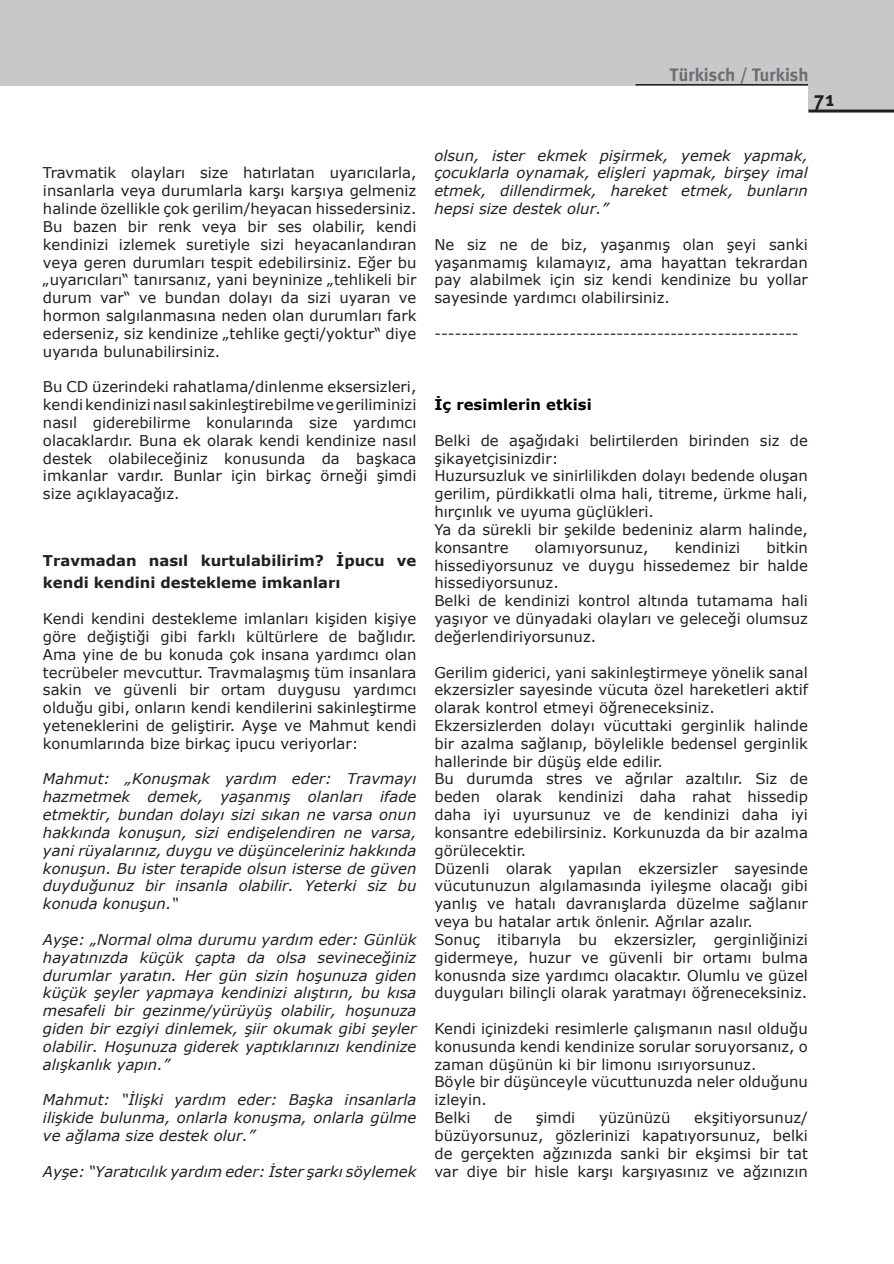
<style>
.page{position:relative;width:894px;height:1264px;background:#fff}
.page>*{position:absolute;margin:0;border:0;box-sizing:border-box;transform-origin:0 0}
.t1{font:700 21px "Meta";color:#231f20}
.t2{font:700 18px "Meta Plus";color:#6c6d70}
.t3{font:14.85px/17.9px "Verdana";color:#231f20;text-align:justify}
.t4{font:italic 14.85px/17.9px "Verdana";color:#231f20;text-align:justify}
.t5{font:700 14.85px/22.4px "Verdana";color:#231f20}
.t6{font:700 14.85px "Verdana";color:#000}
</style>
<div class="page">
<hr style="left:0;top:0;width:1px;height:86px;background:#c7c8ca">
<div style="left:1px;top:0;width:892px;height:86px;background:#c7c8ca"></div>
<div style="left:808px;top:85px;width:85px;height:26px;background:#c7c8ca"></div>
<hr style="left:808px;top:110px;width:85px;height:3px;background:#231f20">
<hr style="left:635px;top:84px;width:173px;height:2px;background:#231f20">
<p class="t3" style="left:43px;top:164px;width:375px">Travmatik olayları size hatırlatan uyarıcılarla, insanlarla veya durumlarla karşı karşıya gelmeniz halinde özellikle çok gerilim/heyacan hissedersiniz.<br>Bu bazen bir renk veya bir ses olabilir, kendi kendinizi izlemek suretiyle sizi heyacanlandıran veya geren durumları tespit edebilirsiniz. Eğer bu „uyarıcıları“ tanırsanız, yani beyninize „tehlikeli bir durum var“ ve bundan dolayı da sizi uyaran ve hormon salgılanmasına neden olan durumları fark ederseniz, siz kendinize „tehlike geçti/yoktur“ diye uyarıda bulunabilirsiniz.</p>
<p class="t3" style="left:43px;top:377px;width:375px">Bu CD üzerindeki rahatlama/dinlenme eksersizleri, kendi kendinizi nasıl sakinleştirebilme ve geriliminizi nasıl giderebilirme konularında size yardımcı olacaklardır. Buna ek olarak kendi kendinize nasıl destek olabileceğiniz konusunda da başkaca imkanlar vardır. Bunlar için birkaç örneği şimdi size açıklayacağız.</p>
<p class="t5" style="left:43px;top:549px;width:375px">Travmadan nasıl kurtulabilirim? İpucu ve kendi kendini destekleme imkanları</p>
<p class="t3" style="left:43px;top:609px;width:375px">Kendi kendini destekleme imlanları kişiden kişiye göre değiştiği gibi farklı kültürlere de bağlıdır.<br>Ama yine de bu konuda çok insana yardımcı olan tecrübeler mevcuttur. Travmalaşmış tüm insanlara sakin ve güvenli bir ortam duygusu yardımcı olduğu gibi, onların kendi kendilerini sakinleştirme yeteneklerini de geliştirir. Ayşe ve Mahmut kendi konumlarında bize birkaç ipucu veriyorlar:</p>
<p class="t4" style="left:43px;top:770px;width:375px">Mahmut: „Konuşmak yardım eder: Travmayı hazmetmek demek, yaşanmış olanları ifade etmektir, bundan dolayı sizi sıkan ne varsa onun hakkında konuşun, sizi endişelendiren ne varsa, yani rüyalarınız, duygu ve düşünceleriniz hakkında konuşun. Bu ister terapide olsun isterse de güven duyduğunuz bir insanla olabilir. Yeterki siz bu konuda konuşun.“</p>
<p class="t4" style="left:43px;top:930px;width:375px">Ayşe: „Normal olma durumu yardım eder: Günlük hayatınızda küçük çapta da olsa sevineceğiniz durumlar yaratın. Her gün sizin hoşunuza giden küçük şeyler yapmaya kendinizi alıştırın, bu kısa mesafeli bir gezinme/yürüyüş olabilir, hoşunuza giden bir ezgiyi dinlemek, şiir okumak gibi şeyler olabilir. Hoşunuza giderek yaptıklarınızı kendinize alışkanlık yapın.”</p>
<p class="t4" style="left:43px;top:1090px;width:375px">Mahmut: “İlişki yardım eder: Başka insanlarla ilişkide bulunma, onlarla konuşma, onlarla gülme ve ağlama size destek olur.”</p>
<p class="t4" style="left:43px;top:1162px;width:375px">Ayşe: “Yaratıcılık yardım eder: İster şarkı söylemek</p>
<p class="t2" style="left:669px;top:64px;width:141px">Türkisch / Turkish</p>
<h1 class="t1" style="left:813px;top:87px;width:11px">71</h1>
<p class="t4" style="left:434px;top:146px;width:375px">olsun, ister ekmek pişirmek, yemek yapmak, çocuklarla oynamak, elişleri yapmak, birşey imal etmek, dillendirmek, hareket etmek, bunların hepsi size destek olur.”</p>
<p class="t3" style="left:434px;top:235px;width:375px">Ne siz ne de biz, yaşanmış olan şeyi sanki yaşanmamış kılamayız, ama hayattan tekrardan pay alabilmek için siz kendi kendinize bu yollar sayesinde yardımcı olabilirsiniz.</p>
<p class="t3" style="left:434px;top:324px;width:366px">------------------------------------------------------</p>
<p class="t6" style="left:434px;top:395px;width:159px">İç resimlerin etkisi</p>
<p class="t3" style="left:434px;top:431px;width:375px;text-align:left">Belki de aşağıdaki belirtilerden birinden siz de şikayetçisinizdir:<br>Huzursuzluk ve sinirlilikden dolayı bedende oluşan gerilim, pürdikkatli olma hali, titreme, ürkme hali, hırçınlık ve uyuma güçlükleri.<br>Ya da sürekli bir şekilde bedeniniz alarm halinde, konsantre</p>
<p class="t3" style="left:434px;top:538px;width:375px;text-align:left;text-indent:332px">bitkin hissediyorsunuz ve duygu hissedemez bir halde hissediyorsunuz.<br>Belki de kendinizi kontrol altında tutamama hali yaşıyor ve dünyadaki olayları ve geleceği olumsuz değerlendiriyorsunuz.</p>
<p class="t3" style="left:434px;top:663px;width:375px;text-align:left">Gerilim giderici, yani sakinleştirmeye yönelik sanal ekzersizler sayesinde vücuta özel hareketleri aktif olarak kontrol etmeyi öğreneceksiniz.<br>Ekzersizlerden dolayı vücuttaki gerginlik halinde bir azalma sağlanıp, böylelikle bedensel gerginlik hallerinde bir düşüş elde edilir.<br>Bu durumda stres ve ağrılar azaltılır. Siz de beden olarak kendinizi daha rahat hissedip daha iyi uyursunuz ve de kendinizi daha iyi konsantre edebilirsiniz. Korkunuzda da bir azalma görülecektir.<br>Düzenli olarak yapılan ekzersizler sayesinde vücutunuzun algılamasında iyileşme olacağı gibi yanlış ve hatalı davranışlarda düzelme sağlanır veya bu hatalar artık önlenir. Ağrılar azalır.<br>Sonuç itibarıyla bu ekzersizler, gerginliğinizi gidermeye, huzur ve güvenli bir ortamı bulma konusnda size yardımcı olacaktır. Olumlu ve güzel duyguları bilinçli olarak yaratmayı öğreneceksiniz.</p>
<p class="t3" style="left:434px;top:1019px;width:375px;text-align:left">Kendi içinizdeki resimlerle çalışmanın nasıl olduğu konusunda kendi kendinize sorular soruyorsanız, o zaman düşünün ki bir limonu ısırıyorsunuz.<br>Böyle bir düşünceyle vücuttunuzda neler olduğunu izleyin.<br>Belki</p>
<p class="t3" style="left:535px;top:538px;width:115px">olamıyorsunuz,</p>
<p class="t3" style="left:675px;top:538px;width:67px">kendinizi</p>
<p class="t3" style="left:434px;top:1108px;width:375px;text-indent:260px">ekşitiyorsunuz/ büzüyorsunuz, gözlerinizi kapatıyorsunuz, belki de gerçekten ağzınızda sanki bir ekşimsi bir tat var diye bir hisle karşı karşıyasınız ve ağzınızın</p>
<p class="t3" style="left:494px;top:1108px;width:20px">de</p>
<p class="t3" style="left:536px;top:1108px;width:41px">şimdi</p>
<p class="t3" style="left:599px;top:1108px;width:73px">yüzünüzü</p>
</div>
